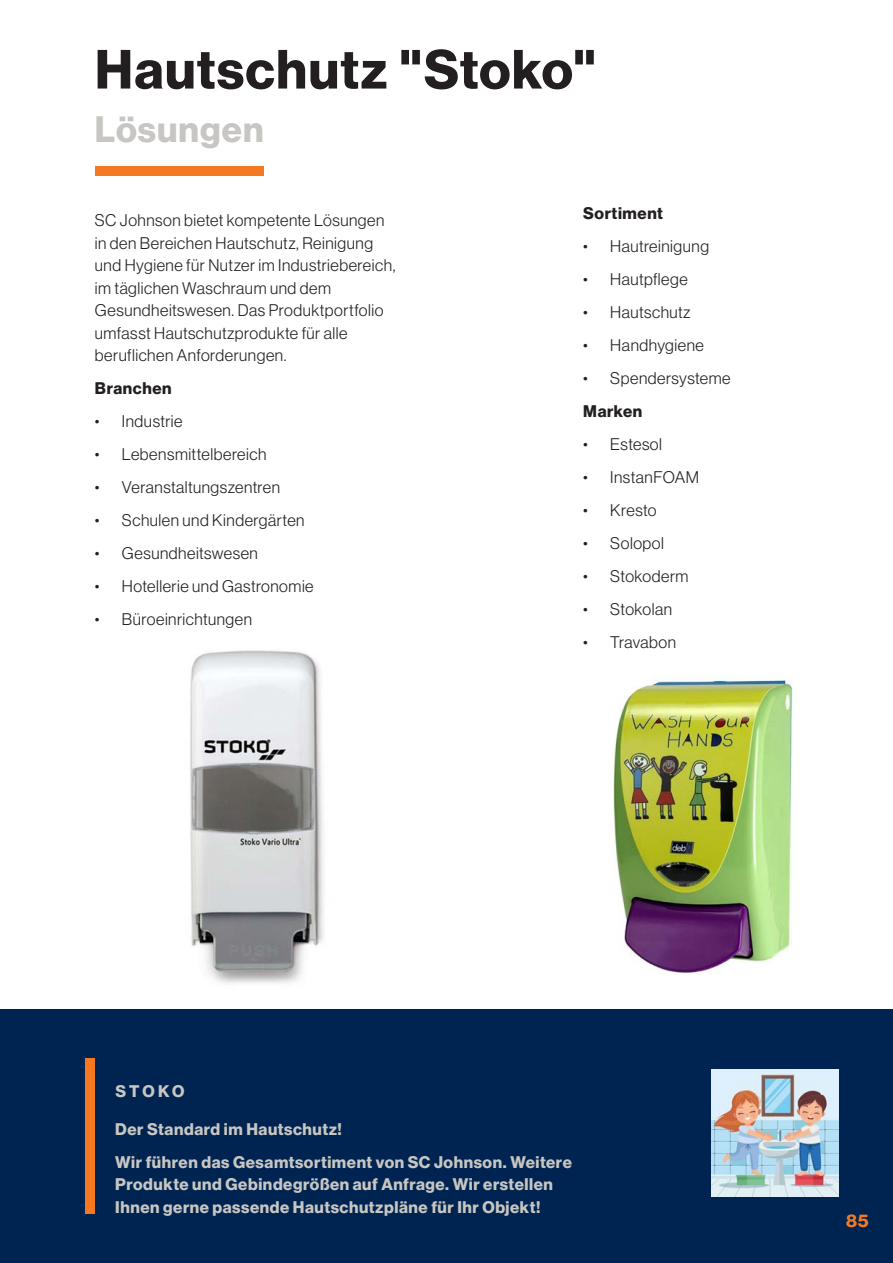
<style>
.page{position:relative;width:893px;height:1263px;background:#fff}
.page>*{position:absolute;margin:0;border:0;box-sizing:border-box;transform-origin:0 0}
.t1{font:54px "N Haas Grotesk DS Pro 75 Bd";letter-spacing:.025em;color:#231f20}
.t2{font:36px "N Haas Grotesk DS Pro 75 Bd";letter-spacing:.03em;color:#c8c6c2}
.t3{font:18px "N Haas Grotesk DS Pro 75 Bd";color:#f47921}
.t4{font:16.5px/22.5px "N Haas Grotesk DS Pro 45 Lt";letter-spacing:.03em;color:#231f20}
.H3_-_All_Caps{font:16.5px/22.5px "N Haas Grotesk DS Pro 75 Bd";letter-spacing:.035em;color:#c8c6c2}
.t5{font:16.5px "N Haas Grotesk DS Pro 75 Bd";letter-spacing:.035em;color:#231f20}
</style>
<div class="page">
<div style="left:0;top:1010px;width:893px;height:253px;background:#002451"></div>
<div style="left:86px;top:1058px;width:8px;height:156px;background:#f47921"></div>
<div style="left:95px;top:166px;width:169px;height:9px;background:#f47921"></div>
<img style="left:190px;top:650px;width:134px;height:333px">
<img style="left:613px;top:676px;width:180px;height:298px">
<img style="left:711px;top:1069px;width:127px;height:127px">
<p class="t1" style="left:95px;top:38px;width:502px">Hautschutz "Stoko"</p>
<p class="t2" style="left:95px;top:109px;width:170px">Lösungen</p>
<p class="t4" style="left:95px;top:209px;width:302px">SC Johnson bietet kompetente Lösungen in den Bereichen Hautschutz, Reinigung und Hygiene für Nutzer im Industriebereich, im täglichen Waschraum und dem Gesundheitswesen. Das Produktportfolio umfasst Hautschutzprodukte für alle beruflichen Anforderungen.</p>
<p class="t5" style="left:95px;top:379px;width:78px">Branchen</p>
<p class="t4" style="left:95px;top:410px;width:89px">• Industrie</p>
<p class="t4" style="left:95px;top:443px;width:173px">• Lebensmittelbereich</p>
<p class="t4" style="left:95px;top:476px;width:187px">• Veranstaltungszentren</p>
<p class="t4" style="left:95px;top:509px;width:211px">• Schulen und Kindergärten</p>
<p class="t4" style="left:95px;top:542px;width:164px">• Gesundheitswesen</p>
<p class="t4" style="left:95px;top:575px;width:220px">• Hotellerie und Gastronomie</p>
<p class="t4" style="left:95px;top:608px;width:159px">• Büroeinrichtungen</p>
<p class="t5" style="left:583px;top:204px;width:81px">Sortiment</p>
<p class="t4" style="left:583px;top:235px;width:127px">• Hautreinigung</p>
<p class="t4" style="left:583px;top:268px;width:106px">• Hautpflege</p>
<p class="t4" style="left:583px;top:301px;width:109px">• Hautschutz</p>
<p class="t4" style="left:583px;top:334px;width:122px">• Handhygiene</p>
<p class="t4" style="left:583px;top:367px;width:149px">• Spendersysteme</p>
<p class="t5" style="left:583px;top:402px;width:61px">Marken</p>
<p class="t4" style="left:583px;top:433px;width:80px">• Estesol</p>
<p class="t4" style="left:583px;top:466px;width:117px">• InstanFOAM</p>
<p class="t4" style="left:583px;top:499px;width:75px">• Kresto</p>
<p class="t4" style="left:583px;top:532px;width:82px">• Solopol</p>
<p class="t4" style="left:583px;top:565px;width:107px">• Stokoderm</p>
<p class="t4" style="left:583px;top:598px;width:90px">• Stokolan</p>
<p class="t4" style="left:583px;top:631px;width:94px">• Travabon</p>
<p class="H3_-_All_Caps" style="left:115px;top:1081px;width:71px">STOKO</p>
<p class="H3_-_All_Caps" style="left:115px;top:1118px;width:228px">Der Standard im Hautschutz!</p>
<p class="H3_-_All_Caps" style="left:115px;top:1151px;width:458px">Wir führen das Gesamtsortiment von SC Johnson. Weitere<br>Produkte und Gebindegrößen auf Anfrage. Wir erstellen<br>Ihnen gerne passende Hautschutzpläne für Ihr Objekt!</p>
<p class="t3" style="left:846px;top:1210px;width:24px">85</p>
</div>
